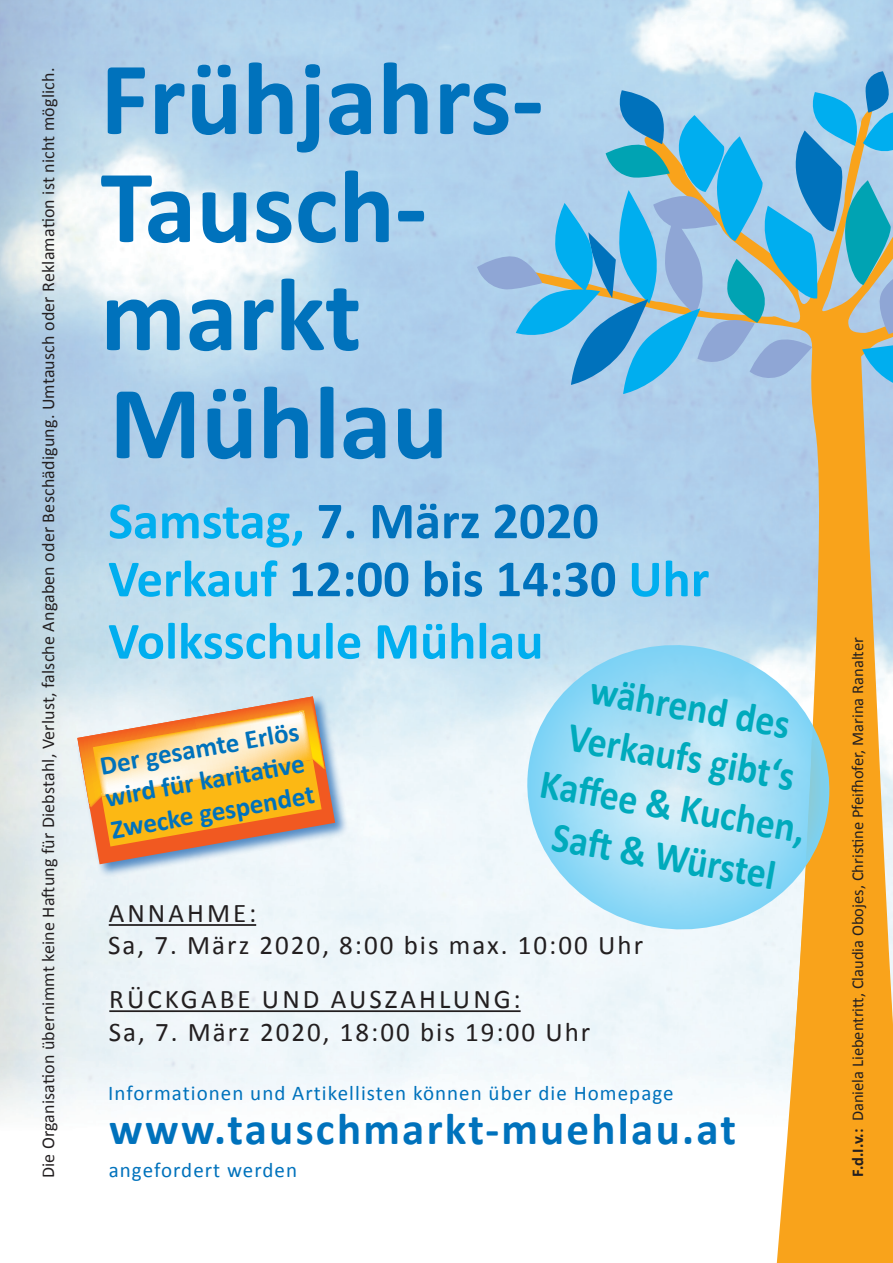
<style>
.page{position:relative;width:893px;height:1263px;background:#fff}
.page>*{position:absolute;margin:0;border:0;box-sizing:border-box;transform-origin:0 0}
.t1{font:700 105px/108px "Calibri";color:#0072bc}
.t2{font:700 52.5px/60.2px "Calibri";color:#00aeef}
.t3{font:700 45px "Calibri";letter-spacing:.05em;color:#0072bc}
.t4{font:700 42px/50.4px "Calibri";color:#00aabc;text-align:center;scale:.9 1}
.t5{font:27px/32.4px "Calibri";letter-spacing:.095em;color:#231f20}
.t6{font:700 27px/32.4px "Calibri";color:#0072bc}
.t7{font:27px/32.4px "Calibri";letter-spacing:.075em;color:#231f20}
.t8{font:21px "Calibri";letter-spacing:.05em;color:#0072bc}
.t9{font:18px "Calibri";letter-spacing:.01em;color:#231f20}
.t10{font:16.5px "Calibri";color:#231f20}
.s1{color:#0072bc}
.s2{font-weight:700}
</style>
<div class="page">
<hr style="left:109px;top:924px;width:147px;height:2px;background:#231f20">
<hr style="left:109px;top:1010px;width:412px;height:2px;background:#231f20">
<svg style="left:513px;top:399px;width:380px;height:703px;fill:#b6d3ed"></svg>
<svg style="left:477px;top:71px;width:416px;height:328px;background:#87bcd4"></svg>
<svg style="left:740px;top:740px;width:153px;height:523px;fill:#f9a31b"></svg>
<svg style="left:516px;top:633px;width:325px;height:308px;background:#b5dfeb"></svg>
<div style="left:76px;top:694px;width:273px;height:184px;background:#2169b4;opacity:.75"></div>
<svg style="left:77px;top:696px;width:258px;height:168px;background:#edbe7b"></svg>
<p class="t9" style="left:37px;top:1178px;width:1112px;rotate:-90deg">Die Organisation übernimmt keine Haftung für Diebstahl, Verlust, falsche Angaben oder Beschädigung. Umtausch oder Reklamation ist nicht möglich.</p>
<h1 class="t1" style="left:100px;top:45px;width:445px">Frühjahrs-<br>Tausch&shy;markt<br>Mühlau</h1>
<h2 class="t2" style="left:108px;top:491px;width:603px">Samstag, <span class="s1">7. März 2020<br></span>Verkauf <span class="s1">12:00 bis 14:30</span> Uhr<br>Volksschule Mühlau</h2>
<h3 class="t4" style="left:563px;top:659px;width:299px;rotate:10deg">während des<br>Verkaufs gibt‘s<br>Kaff ee &amp; Kuchen,<br>Saft &amp; Würstel</h3>
<h3 class="t6" style="left:97px;top:750px;width:207px;rotate:-10deg">Der gesamte Erlös wird für karitati ve<br>Zwecke gespendet</h3>
<h3 class="t7" style="left:108px;top:897px;width:536px">ANNAHME:<br>Sa, 7. März 2020, 8:00 bis max. 10:00 Uhr</h3>
<h3 class="t5" style="left:109px;top:983px;width:483px">RÜCKGABE UND AUSZAHLUNG:<br>Sa, 7. März 2020, 18:00 bis 19:00 Uhr</h3>
<p class="t8" style="left:108px;top:1079px;width:567px">Informationen und Artikellisten können über die Homepage</p>
<h3 class="t3" style="left:109px;top:1100px;width:629px">www.tauschmarkt-muehlau.at</h3>
<p class="t8" style="left:109px;top:1157px;width:190px">angefordert werden</p>
<p class="t10" style="left:847px;top:1176px;width:541px;rotate:-90deg"><span class="s2">F.d.I.v.:</span> Daniela Liebentritt, Claudia Obojes, Christine Pfeifhofer, Marina Ranalter</p>
</div>
